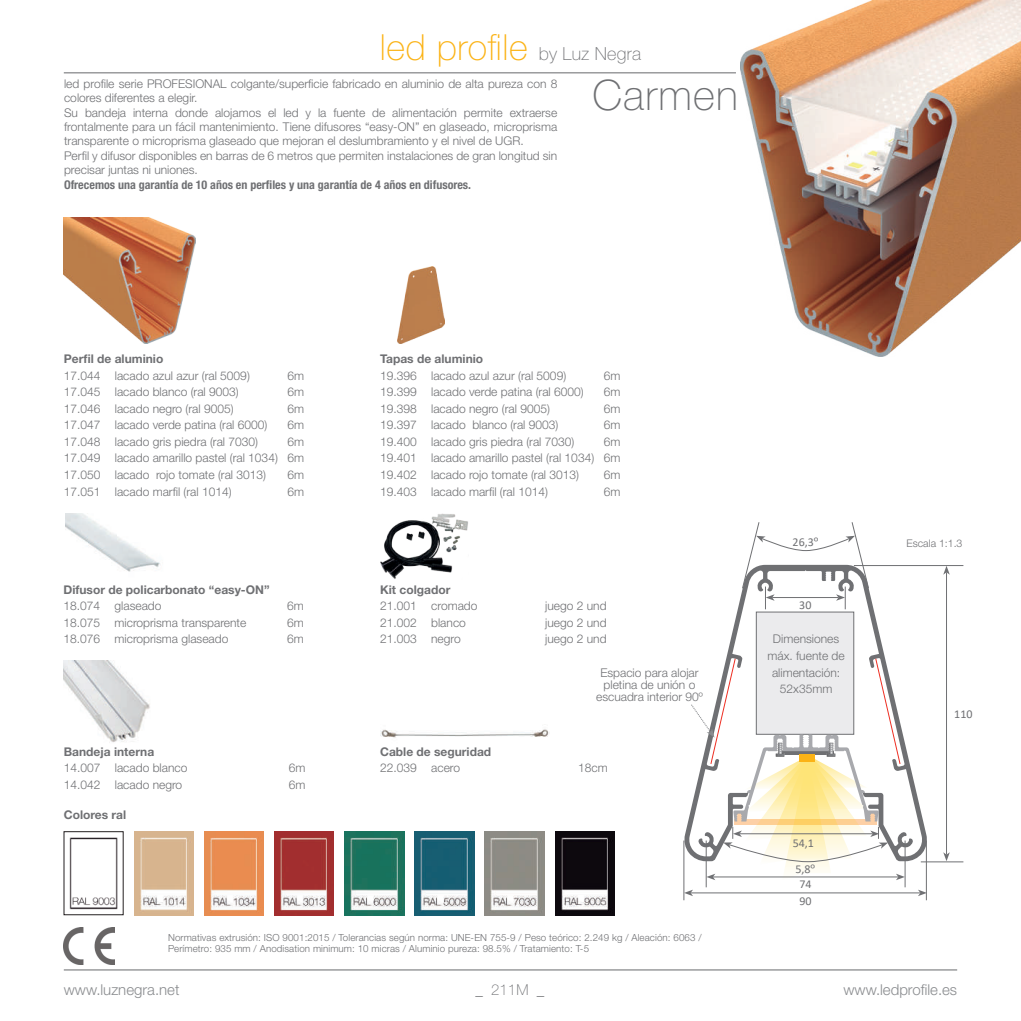
<style>
.page{position:relative;width:1021px;height:1021px;background:#fff}
.page>*{position:absolute;margin:0;border:0;box-sizing:border-box;transform-origin:0 0}
.t1{font:100 42px "Helvetica Neue LT Std";letter-spacing:.03em;color:#6f7073}
.t2{font:100 36px "Helvetica Neue LT Std";letter-spacing:.015em;color:#fbb316}
.t3{font:300 15px "Helvetica Neue LT Std";color:#8a8c8f}
.t4{font:100 15px "Helvetica Neue LT Std";color:#6f7073}
.t5{font:300 15px "Helvetica Neue LT Std";color:#6f7073}
.t6{font:300 12px/16.5px "Helvetica Neue LT Std";color:#6f7073;text-align:center}
.t7{font:700 12px "Helvetica Neue LT Std";color:#6f7073}
.t8{font:700 condensed 12px "Helvetica Neue LT Std";color:#6f7073}
.t9{font:12px/17px "Calibri";color:#6f7073}
.t10{font:300 10.5px "Helvetica Neue LT Std";color:#6f7073}
.t11{font:300 9.75px/11.7px "Helvetica Neue LT Std";letter-spacing:.01em;color:#6f7073}
.s1{font-size:18px;color:#6f7073}
.s2{font-family:"Helvetica Neue LT Std"}
</style>
<div class="page">
<hr style="left:64px;top:969px;width:893px;height:1px;background:#6f7073">
<hr style="left:690px;top:892px;width:230px;height:1px;background:#6f7073">
<svg style="left:917px;top:889px;width:9px;height:7px"></svg>
<svg style="left:684px;top:889px;width:9px;height:7px"></svg>
<hr style="left:946px;top:572px;width:1px;height:282px;background:#6f7073">
<svg style="left:943px;top:852px;width:6px;height:9px"></svg>
<svg style="left:943px;top:566px;width:6px;height:8px"></svg>
<hr style="left:853px;top:565px;width:110px;height:1px;background:#6f7073">
<hr style="left:920px;top:861px;width:43px;height:1px;background:#6f7073">
<hr style="left:706px;top:840px;width:1px;height:47px;background:#6f7073">
<hr style="left:904px;top:840px;width:1px;height:47px;background:#6f7073">
<hr style="left:683px;top:840px;width:1px;height:60px;background:#6f7073">
<hr style="left:926px;top:840px;width:1px;height:60px;background:#6f7073">
<svg style="left:748px;top:522px;width:116px;height:43px"></svg>
<svg style="left:683px;top:565px;width:244px;height:296px"></svg>
<svg style="left:691px;top:657px;width:213px;height:223px"></svg>
<img style="left:64px;top:927px;width:51px;height:37px">
<img style="left:740px;top:0;width:280px;height:356px">
<img style="left:63px;top:218px;width:133px;height:126px">
<img style="left:397px;top:266px;width:48px;height:78px">
<hr style="left:64px;top:72px;width:672px;height:1px;background:#6f7073">
<img style="left:64px;top:661px;width:86px;height:82px">
<img style="left:65px;top:513px;width:95px;height:59px">
<img style="left:380px;top:513px;width:88px;height:66px">
<img style="left:69px;top:837px;width:49px;height:73px">
<img style="left:134px;top:831px;width:59px;height:84px">
<img style="left:204px;top:831px;width:60px;height:84px">
<img style="left:274px;top:831px;width:60px;height:84px">
<img style="left:344px;top:831px;width:60px;height:84px">
<img style="left:415px;top:831px;width:59px;height:84px">
<img style="left:485px;top:831px;width:59px;height:84px">
<img style="left:555px;top:831px;width:59px;height:84px">
<img style="left:380px;top:729px;width:169px;height:9px">
<h2 class="t2" style="left:380px;top:27px;width:262px">led profile <span class="s1">by Luz Negra</span></h2>
<p class="t6" style="left:64px;top:76px;width:494px;line-height:14.4px;text-align:left">led profile serie PROFESIONAL colgante/superficie fabricado en aluminio de alta pureza con 8 colores diferentes a elegir.<br>Su bandeja interna donde alojamos el led y la fuente de alimentación permite extraerse frontalmente para un fácil mantenimiento. Tiene difusores “easy-ON” en glaseado, microprisma transparente o microprisma glaseado que mejoran el deslumbramiento y el nivel de UGR.<br>Perfil y difusor disponibles en barras de 6 metros que permiten instalaciones de gran longitud sin precisar juntas ni uniones.</p>
<p class="t8" style="left:64px;top:177px;width:408px">Ofrecemos una garantía de 10 años en perfiles y una garantía de 4 años en difusores.</p>
<h1 class="t1" style="left:592px;top:71px;width:147px">Carmen</h1>
<p class="t7" style="left:64px;top:352px;width:101px">Perfil de aluminio</p>
<p class="t6" style="left:64px;top:367px;width:187px">17.044 lacado azul azur (ral 5009)</p>
<p class="t6" style="left:287px;top:367px;width:18px">6m</p>
<p class="t6" style="left:64px;top:383px;width:176px">17.045 lacado blanco (ral 9003)</p>
<p class="t6" style="left:287px;top:383px;width:18px">6m</p>
<p class="t6" style="left:64px;top:400px;width:171px">17.046 lacado negro (ral 9005)</p>
<p class="t6" style="left:287px;top:400px;width:18px">6m</p>
<p class="t6" style="left:64px;top:416px;width:205px">17.047 lacado verde patina (ral 6000)</p>
<p class="t6" style="left:287px;top:416px;width:18px">6m</p>
<p class="t6" style="left:64px;top:433px;width:196px">17.048 lacado gris piedra (ral 7030)</p>
<p class="t6" style="left:64px;top:433px;width:242px;text-align:justify;text-indent:224px">6m 17.049 lacado amarillo pastel (ral 1034) 6m 17.050 lacado rojo tomate (ral 3013)</p>
<p class="t6" style="left:287px;top:466px;width:18px">6m</p>
<p class="t6" style="left:64px;top:482px;width:169px">17.051 lacado marfil (ral 1014)</p>
<p class="t6" style="left:287px;top:482px;width:18px">6m</p>
<p class="t7" style="left:63px;top:582px;width:207px">Difusor de policarbonato “easy-ON”</p>
<p class="t6" style="left:63px;top:597px;width:99px">18.074 glaseado</p>
<p class="t6" style="left:287px;top:597px;width:18px">6m</p>
<p class="t6" style="left:63px;top:613px;width:184px">18.075 microprisma transparente</p>
<p class="t6" style="left:287px;top:613px;width:18px">6m</p>
<p class="t6" style="left:63px;top:630px;width:166px">18.076 microprisma glaseado</p>
<p class="t6" style="left:287px;top:630px;width:18px">6m</p>
<p class="t7" style="left:64px;top:744px;width:92px">Bandeja interna</p>
<p class="t6" style="left:64px;top:759px;width:125px">14.007 lacado blanco</p>
<p class="t6" style="left:289px;top:759px;width:18px">6m</p>
<p class="t6" style="left:64px;top:776px;width:120px">14.042 lacado negro</p>
<p class="t6" style="left:289px;top:776px;width:18px">6m</p>
<p class="t7" style="left:64px;top:807px;width:64px">Colores ral</p>
<p class="t7" style="left:380px;top:352px;width:105px">Tapas de aluminio</p>
<p class="t6" style="left:380px;top:367px;width:187px">19.396 lacado azul azur (ral 5009)</p>
<p class="t6" style="left:603px;top:367px;width:18px">6m</p>
<p class="t6" style="left:380px;top:383px;width:205px">19.399 lacado verde patina (ral 6000)</p>
<p class="t6" style="left:603px;top:383px;width:18px">6m</p>
<p class="t6" style="left:380px;top:400px;width:171px">19.398 lacado negro (ral 9005)</p>
<p class="t6" style="left:603px;top:400px;width:18px">6m</p>
<p class="t6" style="left:380px;top:416px;width:180px">19.397 lacado blanco (ral 9003)</p>
<p class="t6" style="left:603px;top:416px;width:18px">6m</p>
<p class="t6" style="left:380px;top:433px;width:196px">19.400 lacado gris piedra (ral 7030)</p>
<p class="t6" style="left:380px;top:433px;width:242px;text-align:justify;text-indent:223px">6m 19.401 lacado amarillo pastel (ral 1034) 6m 19.402 lacado rojo tomate (ral 3013)</p>
<p class="t6" style="left:603px;top:466px;width:18px">6m</p>
<p class="t6" style="left:380px;top:482px;width:169px">19.403 lacado marfil (ral 1014)</p>
<p class="t6" style="left:603px;top:482px;width:18px">6m</p>
<p class="t7" style="left:380px;top:582px;width:72px">Kit colgador</p>
<p class="t6" style="left:380px;top:597px;width:99px">21.001 cromado</p>
<p class="t6" style="left:545px;top:597px;width:63px">juego 2 und</p>
<p class="t6" style="left:380px;top:613px;width:87px">21.002 blanco</p>
<p class="t6" style="left:545px;top:613px;width:63px">juego 2 und</p>
<p class="t6" style="left:380px;top:630px;width:82px">21.003 negro</p>
<p class="t6" style="left:545px;top:630px;width:63px">juego 2 und</p>
<p class="t6" style="left:596px;top:666px;width:108px;line-height:12px">Espacio para alojar pletina de unión o escuadra interior 90º</p>
<p class="t7" style="left:380px;top:744px;width:113px">Cable de seguridad</p>
<p class="t6" style="left:380px;top:759px;width:81px">22.039 acero</p>
<p class="t6" style="left:578px;top:759px;width:31px">18cm</p>
<p class="t11" style="left:168px;top:931px;width:535px">Normativas extrusión: ISO 9001:2015 / Tolerancias según norma: UNE-EN 755-9 / Peso teórico: 2.249 kg / Aleación: 6063 /<br>Perímetro: 935 mm / Anodisation minimum: 10 micras / Aluminio pureza: 98.5% / Tratamiento: T-5</p>
<p class="t9" style="left:792px;top:533px;width:27px">26,3<span class="s2">º</span></p>
<p class="t9" style="left:799px;top:596px;width:14px">30</p>
<p class="t6" style="left:767px;top:630px;width:79px">Dimensiones máx. fuente de alimentación:<br>52x35mm</p>
<p class="t9" style="left:792px;top:834px;width:23px">54,1</p>
<p class="t9" style="left:795px;top:859px;width:21px">5,8<span class="s2">º</span></p>
<p class="t9" style="left:799px;top:875px;width:14px">74<br>90</p>
<p class="t10" style="left:906px;top:537px;width:57px">Escala 1:1.3</p>
<p class="t9" style="left:954px;top:705px;width:20px">110</p>
<p class="t3" style="left:64px;top:980px;width:117px">www.luznegra.net</p>
<p class="t5" style="left:486px;top:980px;width:50px">_ 14 _</p>
<p class="t3" style="left:843px;top:980px;width:115px">www.ledprofile.es</p>
<p class="t4" style="left:475px;top:981px;width:70px">_ 211M _</p>
</div>
